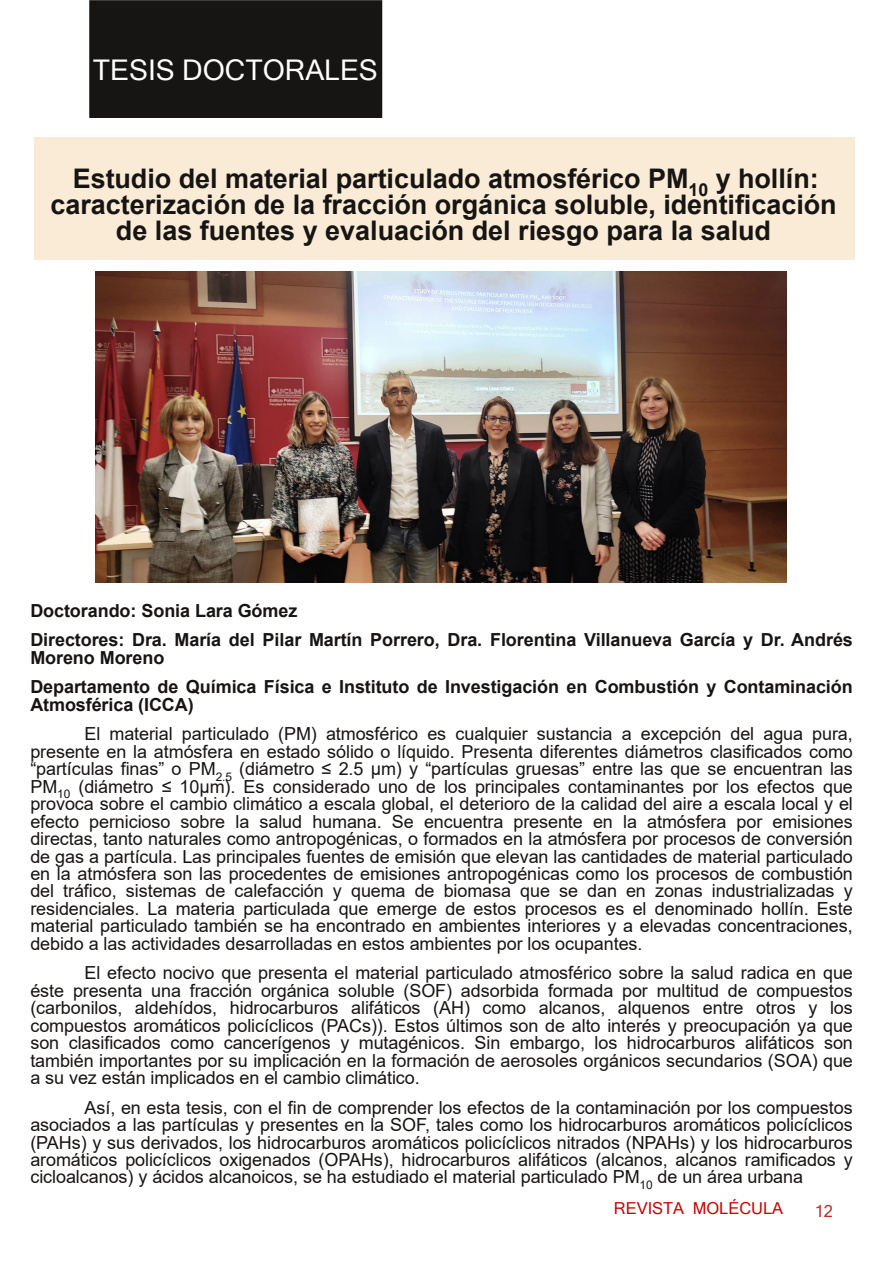
<style>
.page{position:relative;width:893px;height:1263px;background:#fff}
.page>*{position:absolute;margin:0;border:0;box-sizing:border-box;transform-origin:0 0}
.t1{font:28.5px "Microsoft Sans Serif";letter-spacing:-.005em;color:#fff}
.t2{font:700 27px/25.8px "Arial";color:#171513;text-align:center}
.t3{font:18px/17.4px "Arial";letter-spacing:-.005em;color:#171513;text-align:justify}
.t4{font:700 18px/29.4px "Arial";letter-spacing:-.005em;color:#171513}
.t5{font:16.5px "Microsoft Sans Serif";color:#cd0000}
.t6{font:16.5px "Microsoft Sans Serif";color:#cd2626}
</style>
<div class="page">
<div style="left:90px;top:1px;width:291px;height:116px;background:#171513"></div>
<div style="left:89px;top:0;width:293px;height:118px;border:2px solid #171513"></div>
<div style="left:34px;top:138px;width:821px;height:122px;background:#faebd7"></div>
<img style="left:96px;top:272px;width:691px;height:311px">
<h1 class="t1" style="left:93px;top:54px;width:287px">TESIS DOCTORALES</h1>
<h2 class="t2" style="left:50px;top:166px;width:788px">Estudio del material particulado atmosférico PM<sub>10</sub> y hollín: caracterización de la fracción orgánica soluble, identificación de las fuentes y evaluación del riesgo para la salud</h2>
<p class="t4" style="left:30px;top:596px;width:824px">Doctorando: Sonia Lara Gómez<br>Directores: Dra. María del Pilar Martín Porrero, Dra. Florentina Villanueva García y Dr. Andrés</p>
<p class="t4" style="left:30px;top:643px;width:824px">Moreno Moreno<br>Departamento de Química Física e Instituto de Investigación en Combustión y Contaminación</p>
<p class="t4" style="left:30px;top:690px;width:165px">Atmosférica (ICCA)</p>
<p class="t3" style="left:30px;top:725px;width:824px;text-indent:54px">El material particulado (PM) atmosférico es cualquier sustancia a excepción del agua pura, presente en la atmósfera en estado sólido o líquido. Presenta diferentes diámetros clasificados como “partículas finas” o PM<sub>2.5</sub> (diámetro ≤ 2.5 μm) y “partículas gruesas” entre las que se encuentran las PM<sub>10</sub> (diámetro ≤ 10μm). Es considerado uno de los principales contaminantes por los efectos que provoca sobre el cambio climático a escala global, el deterioro de la calidad del aire a escala local y el efecto pernicioso sobre la salud humana. Se encuentra presente en la atmósfera por emisiones directas, tanto naturales como antropogénicas, o formados en la atmósfera por procesos de conversión de gas a partícula. Las principales fuentes de emisión que elevan las cantidades de material particulado en la atmósfera son las procedentes de emisiones antropogénicas como los procesos de combustión del tráfico, sistemas de calefacción y quema de biomasa que se dan en zonas industrializadas y residenciales. La materia particulada que emerge de estos procesos es el denominado hollín. Este material particulado también se ha encontrado en ambientes interiores y a elevadas concentraciones, debido a las actividades desarrolladas en estos ambientes por los ocupantes.</p>
<p class="t3" style="left:30px;top:964px;width:824px;text-indent:54px">El efecto nocivo que presenta el material particulado atmosférico sobre la salud radica en que éste presenta una fracción orgánica soluble (SOF) adsorbida formada por multitud de compuestos (carbonilos, aldehídos, hidrocarburos alifáticos (AH) como alcanos, alquenos entre otros y los compuestos aromáticos policíclicos (PACs)). Estos últimos son de alto interés y preocupación ya que son clasificados como cancerígenos y mutagénicos. Sin embargo, los hidrocarburos alifáticos son también importantes por su implicación en la formación de aerosoles orgánicos secundarios (SOA) que a su vez están implicados en el cambio climático.</p>
<p class="t3" style="left:30px;top:1099px;width:824px;text-indent:54px">Así, en esta tesis, con el fin de comprender los efectos de la contaminación por los compuestos asociados a las partículas y presentes en la SOF, tales como los hidrocarburos aromáticos policíclicos (PAHs) y sus derivados, los hidrocarburos aromáticos policíclicos nitrados (NPAHs) y los hidrocarburos aromáticos policíclicos oxigenados (OPAHs), hidrocarburos alifáticos (alcanos, alcanos ramificados y cicloalcanos) y ácidos alcanoicos, se ha estudiado el material particulado PM<sub>10</sub> de un área urbana</p>
<p class="t5" style="left:614px;top:1199px;width:171px">REVISTA MOLÉCULA</p>
<p class="t6" style="left:815px;top:1201px;width:20px">12</p>
</div>
